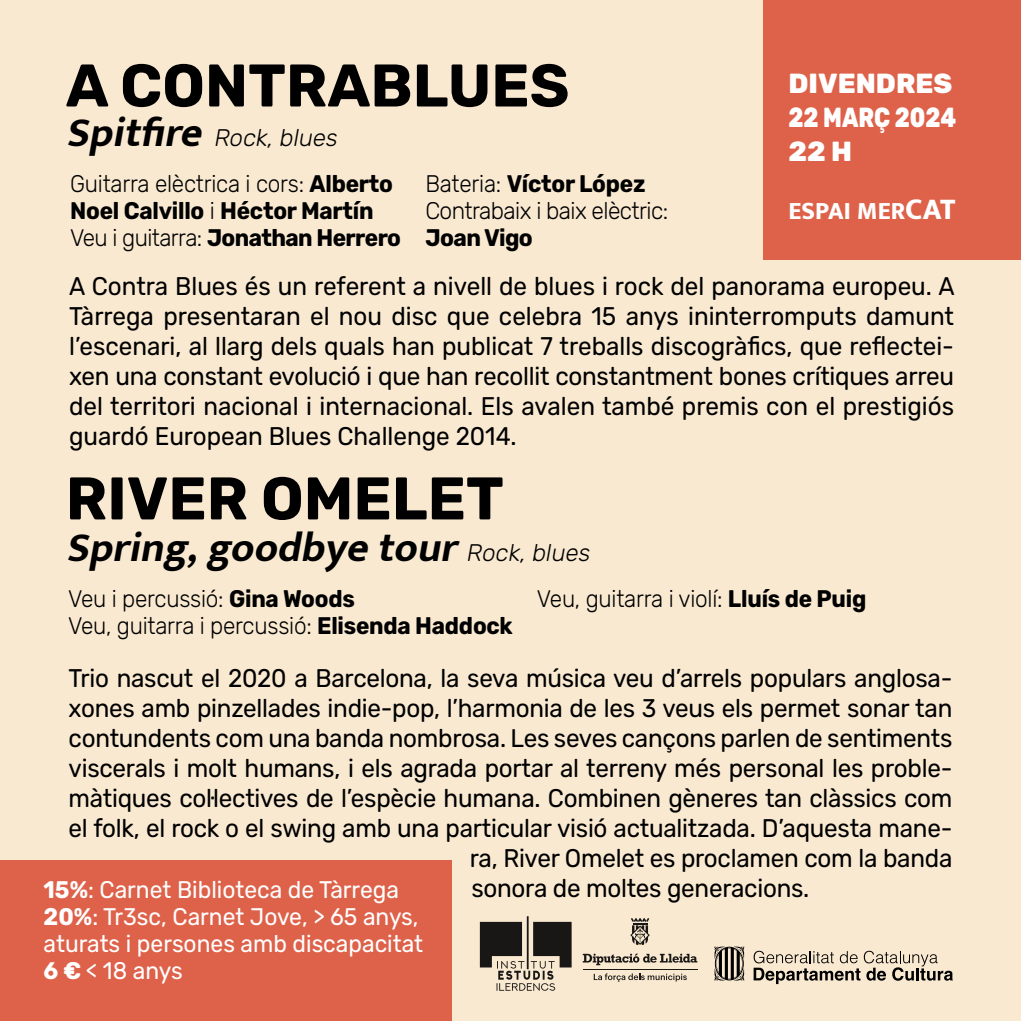
<style>
.page{position:relative;width:1021px;height:1021px;background:#fff}
.page>*{position:absolute;margin:0;border:0;box-sizing:border-box;transform-origin:0 0}
.t1{font:700 60px "Rubik";color:#000}
.t2{font:italic 700 42px "Mukta Mahee";color:#000}
.t3{font:800 27.6px/34.2px "Rubik";color:#fff}
.t4{font:25.5px/30px "Rubik";letter-spacing:-.01em;color:#000;text-align:justify;scale:.95 1}
.t5{font:800 24.9px "Mukta Mahee";color:#fff}
.t6{font:300 24px/27px "Rubik";letter-spacing:-.01em;color:#000;scale:.94 1}
.t7{font:24px/27px "Rubik";color:#fff;scale:.95 1}
.t8{font:700 24px/27px "Rubik";letter-spacing:-.01em;color:#000;scale:.94 1}
.t9{font:italic 300 24px "Rubik";color:#000}
.t10{font:700 24px "Rubik";letter-spacing:-.01em;color:#000;scale:.95 1}
.s1{font-family:"Mukta Mahee";font-weight:700;font-size:42px}
.s2{font-weight:300}
.s3{font-weight:700}
.s4{font-size:30px}
.s5{font-family:"Rubik";font-weight:300;font-size:24px}
</style>
<div class="page">
<div style="left:0;top:0;width:1020px;height:1020px;background:#f9e9d1"></div>
<div style="left:1px;top:860px;width:451px;height:160px;background:#de624a"></div>
<hr style="left:0;top:860px;width:1px;height:160px;background:#de624a">
<div style="left:763px;top:0;width:257px;height:259px;background:#de624a"></div>
<svg style="left:714px;top:946px;width:30px;height:34px"></svg>
<svg style="left:753px;top:950px;width:199px;height:34px"></svg>
<hr style="left:527px;top:916px;width:1px;height:53px;background:#000">
<svg style="left:480px;top:921px;width:91px;height:69px"></svg>
<hr style="left:582px;top:968px;width:115px;height:1px;background:#000">
<svg style="left:582px;top:953px;width:115px;height:12px"></svg>
<svg style="left:630px;top:918px;width:19px;height:27px"></svg>
<svg style="left:593px;top:973px;width:93px;height:8px"></svg>
<h1 class="t1" style="left:66px;top:52px;width:505px">A CONTRABLUES</h1>
<p class="t9" style="left:66px;top:124px;width:277px"><span class="s1">Spitfire</span>Rock,blues</p>
<p class="t8" style="left:70px;top:170px;width:353px"><span class="s2">Guitarra elèctrica i cors:</span> Alberto<br>Noel Calvillo <span class="s2">i</span> Héctor Martín<br><span class="s2">Veu i guitarra:</span> Jonathan Herrero</p>
<p class="t6" style="left:425px;top:170px;width:260px">Bateria: <span class="s3">Víctor López<br></span>Contrabaix i baix elèctric:</p>
<p class="t10" style="left:425px;top:224px;width:115px">Joan Vigo</p>
<p class="t3" style="left:788px;top:67px;width:170px">DIVENDRES<br>22 MARÇ 2024<br>22 H</p>
<p class="t5" style="left:788px;top:196px;width:169px">ESPAI MER<span class="s4">CAT</span></p>
<p class="t4" style="left:69px;top:272px;width:933px">A Contra Blues és un referent a nivell de blues i rock del panorama europeu. A Tàrrega presentaran el nou disc que celebra 15 anys ininterromputs damunt l’escenari, al llarg dels quals han publicat 7 treballs discogràfics, que reflectei&shy;xen una constant evolució i que han recollit constantment bones crítiques arreu del territori nacional i internacional. Els avalen també premis con el prestigiós guardó European Blues Challenge 2014.</p>
<h1 class="t1" style="left:66px;top:465px;width:439px">RIVER OMELET</h1>
<h2 class="t2" style="left:66px;top:522px;width:530px">Spring,goodbyetour<span class="s5">Rock,blues</span></h2>
<p class="t6" style="left:68px;top:585px;width:474px">Veu i percussió: <span class="s3">Gina Woods<br></span>Veu, guitarra i percussió: <span class="s3">Elisenda Haddock</span></p>
<p class="t6" style="left:537px;top:585px;width:352px">Veu, guitarra i violí: <span class="s3">Lluís de Puig</span></p>
<p class="t4" style="left:69px;top:664px;width:931px;text-align:right">Trio nascut el 2020 a Barcelona, la seva música veu d’arrels populars anglosa&shy;xones amb pinzellades indie-pop, l’harmonia de les 3 veus els permet sonar tan contundents com una banda nombrosa. Les seves cançons parlen de sentiments viscerals i molt humans, i els agrada portar al terreny més personal les proble&shy;màtiques col·lectives de l’espècie humana. Combinen gèneres tan clàssics com el folk, el rock o el swing amb una particular visió actualitzada. D’aquesta mane&shy;ra, River Omelet es proclamen com la banda</p>
<p class="t7" style="left:44px;top:876px;width:375px"><span class="s3">15%</span>: Carnet Biblioteca de Tàrrega</p>
<p class="t4" style="left:471px;top:874px;width:357px">sonora de moltes generacions.</p>
<p class="t7" style="left:44px;top:903px;width:401px"><span class="s3">20%</span>: Tr3sc, Carnet Jove, &gt; 65 anys, aturats i persones amb discapacitat<br><span class="s3">6 €</span> &lt; 18 anys</p>
</div>
